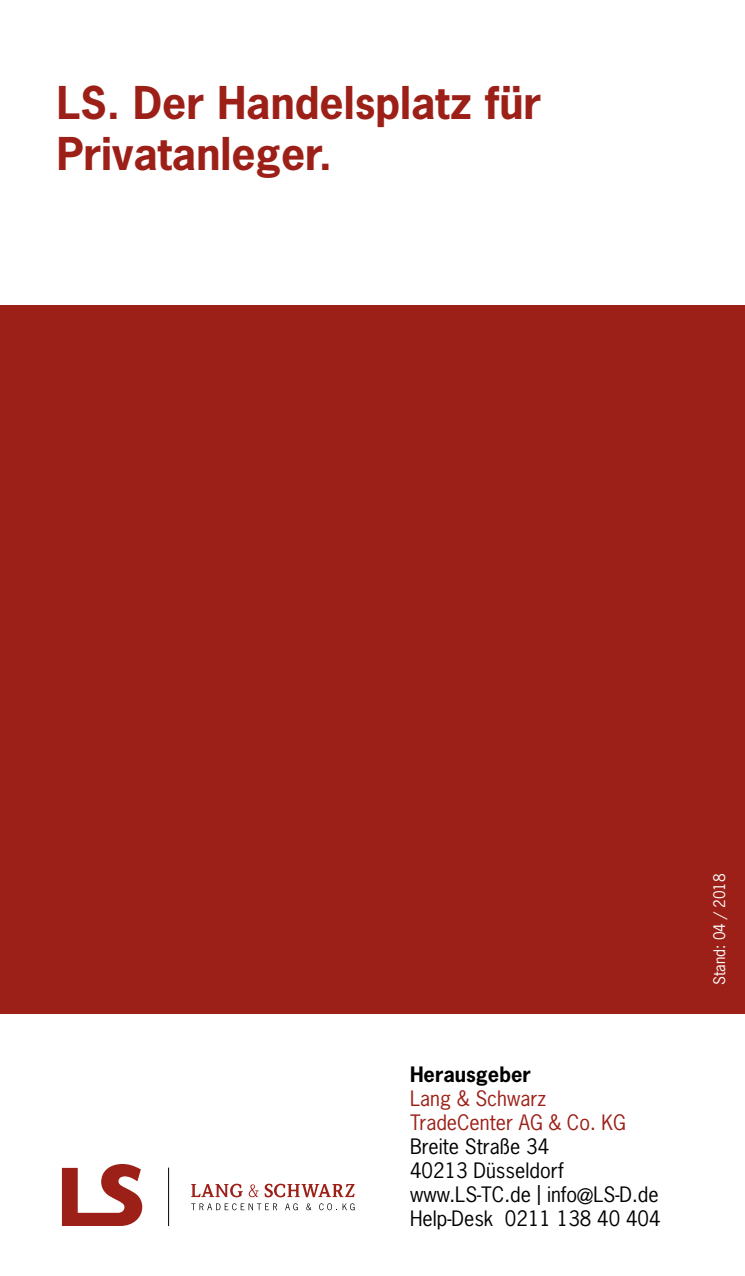
<style>
.page{position:relative;width:745px;height:1276px;background:#fff}
.page>*{position:absolute;margin:0;border:0;box-sizing:border-box;transform-origin:0 0}
.t1{font:700 42.5px/51px "News Gothic LT";color:#9c2017}
.t2{font:20px/24px "News Gothic LT";color:#000}
.t3{font:20px/24px "News Gothic LT";color:#9c2017}
.t4{font:700 20px "News Gothic LT";color:#000}
.t5{font:15px "News Gothic LT";color:#fff}
</style>
<div class="page">
<div style="left:0;top:305px;width:744px;height:708px;background:#9c2017"></div>
<svg style="left:191px;top:1183px;width:163px;height:14px"></svg>
<svg style="left:62px;top:1164px;width:80px;height:62px"></svg>
<hr style="left:168px;top:1167px;width:1px;height:59px;background:#000">
<svg style="left:191px;top:1203px;width:86px;height:7px"></svg>
<svg style="left:285px;top:1203px;width:12px;height:7px"></svg>
<svg style="left:306px;top:1203px;width:5px;height:7px"></svg>
<svg style="left:319px;top:1203px;width:13px;height:7px"></svg>
<svg style="left:342px;top:1203px;width:12px;height:7px"></svg>
<h1 class="t1" style="left:57px;top:77px;width:485px">LS. Der Handelsplatz für<br>Privatanleger.</h1>
<p class="t4" style="left:410px;top:1061px;width:122px">Herausgeber</p>
<p class="t3" style="left:410px;top:1086px;width:217px">Lang &amp; Schwarz<br>TradeCenter AG &amp; Co. KG</p>
<p class="t2" style="left:410px;top:1134px;width:252px">Breite Straße 34<br>40213 Düsseldorf www.LS-TC.de | info@LS-D.de<br>Help-Desk 0211 138 40 404</p>
<p class="t5" style="left:709px;top:985px;width:113px;rotate:-90deg">Stand: 04 / 2018</p>
</div>
